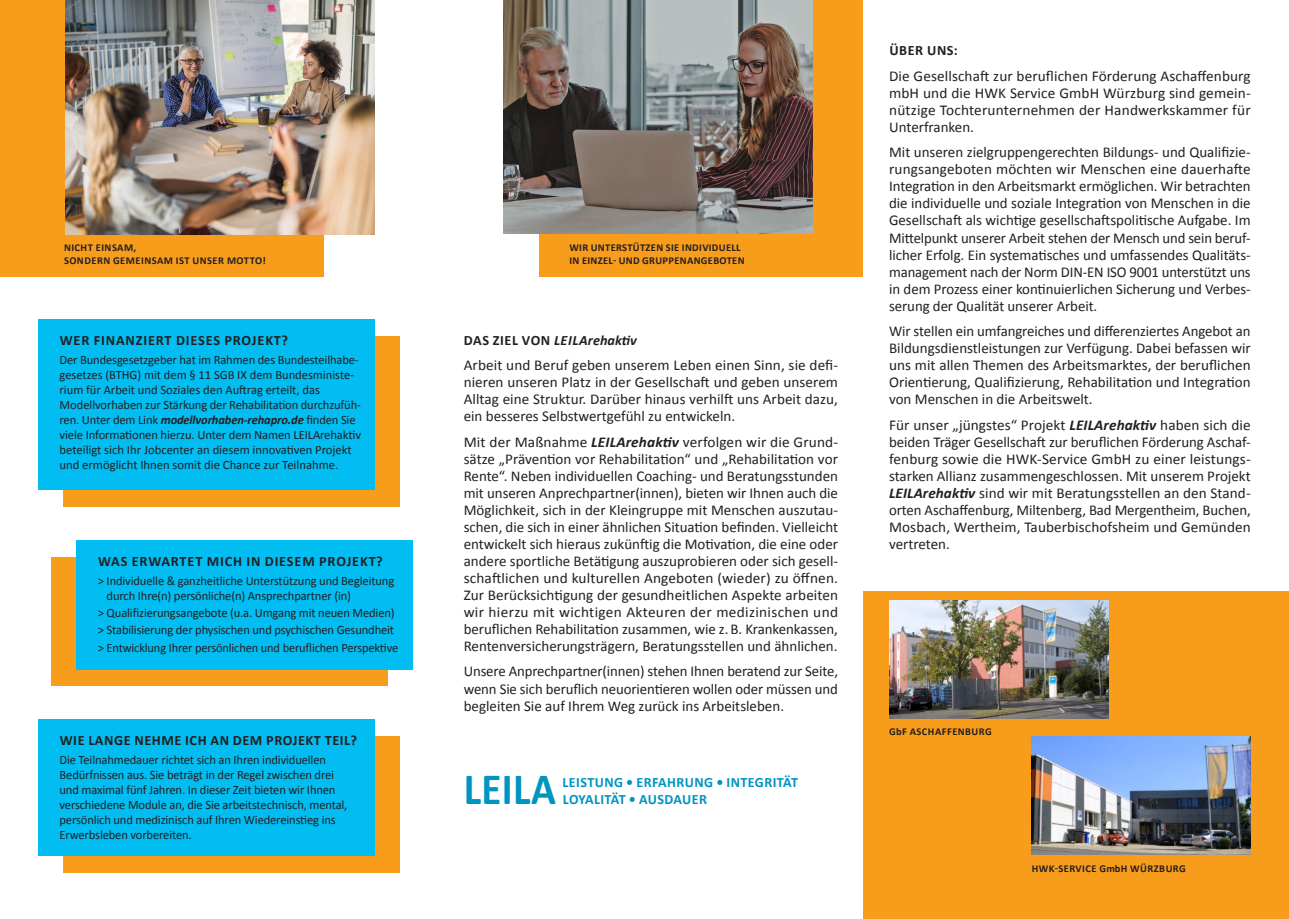
<style>
.page{position:relative;width:1289px;height:919px;background:#fff}
.page>*{position:absolute;margin:0;border:0;box-sizing:border-box;transform-origin:0 0}
.Headline{font:700 45px "Calibri";letter-spacing:.01em;color:#0094c1;scale:.91 1}
.Fließtext{font:15px/17px "Calibri";color:#231f20;text-align:justify}
.Headline_Infobox{font:700 14.25px "Calibri";letter-spacing:.05em;color:#231f20}
.Headline-2{font:700 14.25px/17px "Calibri";letter-spacing:.03em;color:#0094c1}
.Zwischenheadline{font:italic 700 14.25px "Calibri";letter-spacing:.01em;color:#231f20}
.Zwischenheadline-2{font:700 14.25px "Calibri";letter-spacing:.04em;color:#231f20}
.Infobox{font:12.75px/15px "Calibri";letter-spacing:-.01em;color:#231f20}
.Bildunterschrift{font:700 10.5px/12.8px "Calibri";letter-spacing:.03em;color:#231f20}
.s1{font-weight:700;font-style:italic}
.s2{font-style:normal}
</style>
<div class="page">
<div style="left:64px;top:336px;width:336px;height:170px;background:#f89c1c"></div>
<div style="left:863px;top:591px;width:425px;height:327px;background:#f89c1c"></div>
<div style="left:64px;top:736px;width:336px;height:136px;background:#f89c1c"></div>
<div style="left:51px;top:557px;width:336px;height:129px;background:#f89c1c"></div>
<div style="left:77px;top:540px;width:335px;height:130px;background:#01bdf2"></div>
<div style="left:38px;top:719px;width:336px;height:136px;background:#01bdf2"></div>
<div style="left:0;top:0;width:323px;height:276px;background:#f89c1c"></div>
<div style="left:539px;top:0;width:323px;height:276px;background:#f89c1c"></div>
<img style="left:65px;top:0;width:309px;height:234px">
<img style="left:503px;top:0;width:309px;height:233px">
<div style="left:38px;top:319px;width:336px;height:170px;background:#01bdf2"></div>
<img style="left:889px;top:600px;width:219px;height:118px">
<img style="left:1031px;top:736px;width:219px;height:118px">
<p class="Bildunterschrift" style="left:64px;top:241px;width:203px">NICHT EINSAM,<br>SONDERN GEMEINSAM IST UNSER MOTTO!</p>
<p class="Bildunterschrift" style="left:569px;top:241px;width:177px">WIR UNTERSTÜTZEN SIE INDIVIDUELL<br>IN EINZEL- UND GRUPPENANGEBOTEN</p>
<h3 class="Headline_Infobox" style="left:60px;top:331px;width:230px">WER FINANZIERT DIESES PROJEKT?</h3>
<p class="Infobox" style="left:60px;top:351px;width:303px">Der Bundesgesetzgeber hat im Rahmen des Bundesteilhabe&shy;gesetzes (BTHG) mit dem § 11 SGB IX dem Bundesministe&shy;rium für Arbeit und Soziales den Auftrag erteilt, das Modellvorhaben zur Stärkung der Rehabilitation durchzufüh&shy;ren. Unter dem Link <span class="s1">modellvorhaben-rehapro.de</span> finden Sie viele Informationen hierzu. Unter dem Namen LEILArehaktiv beteiligt sich Ihr Jobcenter an diesem innovativen Projekt und ermöglicht Ihnen somit die Chance zur Teilnahme.</p>
<h3 class="Headline_Infobox" style="left:98px;top:552px;width:286px">WAS ERWARTET MICH IN DIESEM PROJEKT?</h3>
<p class="Infobox" style="left:107px;top:572px;width:289px;text-indent:-9px">&gt; Individuelle &amp; ganzheitliche Unterstützung und Begleitung durch Ihre(n) persönliche(n) Ansprechpartner (in)</p>
<p class="Infobox" style="left:98px;top:605px;width:298px">&gt; Qualifizierungsangebote (u.a. Umgang mit neuen Medien)</p>
<p class="Infobox" style="left:98px;top:622px;width:298px">&gt; Stabilisierung der physischen und psychischen Gesundheit</p>
<p class="Infobox" style="left:98px;top:639px;width:302px">&gt; Entwicklung Ihrer persönlichen und beruflichen Perspektive</p>
<h3 class="Headline_Infobox" style="left:60px;top:731px;width:299px">WIE LANGE NEHME ICH AN DEM PROJEKT TEIL?</h3>
<p class="Infobox" style="left:60px;top:751px;width:289px">Die Teilnahmedauer richtet sich an Ihren individuellen Bedürfnissen aus. Sie beträgt in der Regel zwischen drei und maximal fünf Jahren. In dieser Zeit bieten wir Ihnen verschiedene Module an, die Sie arbeitstechnisch, mental, persönlich und medizinisch auf Ihren Wiedereinstieg ins Erwerbsleben vorbereiten.</p>
<h2 class="Zwischenheadline" style="left:464px;top:331px;width:174px"><span class="s2">DAS ZIEL VON</span> LEILArehaktiv</h2>
<p class="Fließtext" style="left:463px;top:356px;width:376px">Arbeit und Beruf geben unserem Leben einen Sinn, sie defi&shy;nieren unseren Platz in der Gesellschaft und geben unserem Alltag eine Struktur. Darüber hinaus verhilft uns Arbeit dazu, ein besseres Selbstwertgefühl zu entwickeln.</p>
<p class="Fließtext" style="left:463px;top:432px;width:376px">Mit der Maßnahme <span class="s1">LEILArehaktiv</span> verfolgen wir die Grund&shy;sätze „Prävention vor Rehabilitation“ und „Rehabilitation vor Rente“. Neben individuellen Coaching- und Beratungsstunden mit unseren Anprechpartner(innen), bieten wir Ihnen auch die Möglichkeit, sich in der Kleingruppe mit Menschen auszutau&shy;schen, die sich in einer ähnlichen Situation befinden. Vielleicht entwickelt sich hieraus zukünftig die Motivation, die eine oder andere sportliche Betätigung auszuprobieren oder sich gesell&shy;schaftlichen und kulturellen Angeboten (wieder) zu öffnen.<br>Zur Berücksichtigung der gesundheitlichen Aspekte arbeiten wir hierzu mit wichtigen Akteuren der medizinischen und beruflichen Rehabilitation zusammen, wie z.B. Krankenkassen, Rentenversicherungsträgern, Beratungsstellen und ähnlichen.</p>
<p class="Fließtext" style="left:463px;top:662px;width:376px">Unsere Anprechpartner(innen) stehen Ihnen beratend zur Seite, wenn Sie sich beruflich neuorientieren wollen oder müssen und begleiten Sie auf Ihrem Weg zurück ins Arbeitsleben.</p>
<h1 class="Headline" style="left:463px;top:761px;width:103px">LEILA</h1>
<h1 class="Headline-2" style="left:562px;top:772px;width:237px">LEISTUNG • ERFAHRUNG • INTEGRITÄT<br>LOYALITÄT • AUSDAUER</h1>
<h2 class="Zwischenheadline-2" style="left:889px;top:42px;width:70px">ÜBER UNS:</h2>
<p class="Fließtext" style="left:889px;top:67px;width:363px">Die Gesellschaft zur beruflichen Förderung Aschaffenburg mbH und die HWK Service GmbH Würzburg sind gemein&shy;nützige Tochterunternehmen der Handwerkskammer für Unterfranken.</p>
<p class="Fließtext" style="left:889px;top:143px;width:363px">Mit unseren zielgruppengerechten Bildungs- und Qualifizie&shy;rungsangeboten möchten wir Menschen eine dauerhafte Integration in den Arbeitsmarkt ermöglichen. Wir betrachten die individuelle und soziale Integration von Menschen in die Gesellschaft als wichtige gesellschaftspolitische Aufgabe. Im Mittelpunkt unserer Arbeit stehen der Mensch und sein beruf&shy;licher Erfolg. Ein systematisches und umfassendes Qualitäts&shy;management nach der Norm DIN-EN ISO 9001 unterstützt uns in dem Prozess einer kontinuierlichen Sicherung und Verbes&shy;serung der Qualität unserer Arbeit.</p>
<p class="Fließtext" style="left:889px;top:322px;width:363px">Wir stellen ein umfangreiches und differenziertes Angebot an Bildungsdienstleistungen zur Verfügung. Dabei befassen wir uns mit allen Themen des Arbeitsmarktes, der beruflichen Orientierung, Qualifizierung, Rehabilitation und Integration von Menschen in die Arbeitswelt.</p>
<p class="Fließtext" style="left:889px;top:415px;width:363px">Für unser „jüngstes“ Projekt <span class="s1">LEILArehaktiv</span> haben sich die beiden Träger Gesellschaft zur beruflichen Förderung Aschaf&shy;fenburg sowie die HWK-Service GmbH zu einer leistungs&shy;starken Allianz zusammengeschlossen. Mit unserem Projekt <span class="s1">LEILArehaktiv</span> sind wir mit Beratungsstellen an den Stand&shy;orten Aschaffenburg, Miltenberg, Bad Mergentheim, Buchen, Mosbach, Wertheim, Tauberbischofsheim und Gemünden vertreten.</p>
<p class="Bildunterschrift" style="left:889px;top:725px;width:104px">GbF ASCHAFFENBURG</p>
<p class="Bildunterschrift" style="left:1031px;top:861px;width:156px">HWK-SERVICE GmbH WÜRZBURG</p>
</div>
